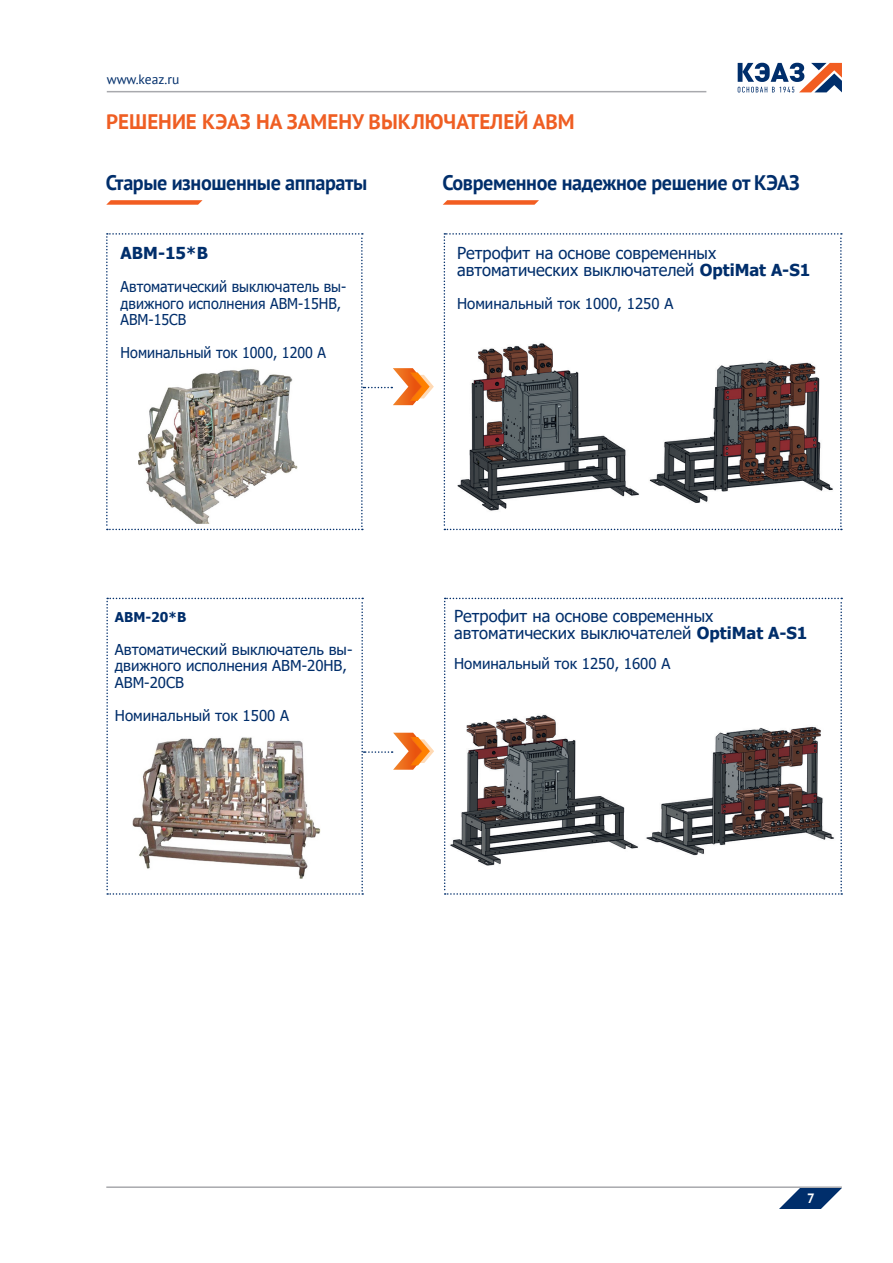
<style>
.page{position:relative;width:893px;height:1263px;background:#fff}
.page>*{position:absolute;margin:0;border:0;box-sizing:border-box;transform-origin:0 0}
.t1{font:700 21px "PT Sans";letter-spacing:-.02em;color:#002e6b;scale:.96 1}
.глава{font:700 21px "PT Sans";color:#ef5e23}
.t2{font:16.5px/16.5px "Tahoma";color:#002e6b}
.t3{font:700 16.5px "Tahoma";color:#002e6b}
.t4{font:15px/16.5px "Tahoma";color:#002e6b}
.t5{font:15px/16.5px "Tahoma";color:#002e6b;scale:.95 1}
.t6{font:13.5px "PT Sans";color:#002e6b}
.t7{font:700 13.5px "Tahoma";color:#002e6b}
.t8{font:700 13.5px "PT Sans";color:#fff}
.s1{font-weight:700}
</style>
<div class="page">
<svg style="left:738px;top:63px;width:104px;height:29px"></svg>
<hr style="left:107px;top:91px;width:599px;height:1px;background:#a8a9ad">
<svg style="left:779px;top:1188px;width:63px;height:21px"></svg>
<hr style="left:106px;top:1186px;width:736px;height:2px;background:#a8a9ad">
<svg style="left:106px;top:200px;width:97px;height:5px"></svg>
<svg style="left:443px;top:200px;width:96px;height:5px"></svg>
<svg style="left:444px;top:233px;width:398px;height:297px"></svg>
<svg style="left:106px;top:233px;width:328px;height:297px"></svg>
<svg style="left:444px;top:598px;width:398px;height:297px"></svg>
<svg style="left:106px;top:598px;width:328px;height:297px"></svg>
<p class="t6" style="left:107px;top:71px;width:74px">www.keaz.ru</p>
<p class="глава" style="left:106px;top:108px;width:470px">РЕШЕНИЕ КЭАЗ НА ЗАМЕНУ ВЫКЛЮЧАТЕЛЕЙ АВМ</p>
<p class="t1" style="left:106px;top:168px;width:274px">Старые изношенные аппараты</p>
<p class="t1" style="left:442px;top:168px;width:374px">Современное надежное решение от КЭАЗ</p>
<p class="t3" style="left:121px;top:242px;width:89px">АВМ-15*В</p>
<p class="t5" style="left:121px;top:279px;width:239px">Автоматический выключатель вы&shy;движного исполнения АВМ-15НВ,<br>АВМ-15СВ</p>
<p class="t5" style="left:121px;top:345px;width:218px">Номинальный ток 1000, 1200 А</p>
<p class="t7" style="left:115px;top:607px;width:73px">АВМ-20*В</p>
<p class="t4" style="left:115px;top:642px;width:239px">Автоматический выключатель вы&shy;движного исполнения АВМ-20НВ,<br>АВМ-20СВ</p>
<p class="t4" style="left:115px;top:708px;width:176px">Номинальный ток 1500 А</p>
<p class="t2" style="left:457px;top:246px;width:355px">Ретрофит на основе современных автоматических выключателей <span class="s1">OptiMat A-S1</span></p>
<p class="t4" style="left:457px;top:296px;width:218px">Номинальный ток 1000, 1250 А</p>
<p class="t2" style="left:454px;top:609px;width:355px">Ретрофит на основе современных автоматических выключателей <span class="s1">OptiMat A-S1</span></p>
<p class="t4" style="left:454px;top:656px;width:218px">Номинальный ток 1250, 1600 А</p>
<p class="t8" style="left:807px;top:1189px;width:9px">7</p>
</div>
